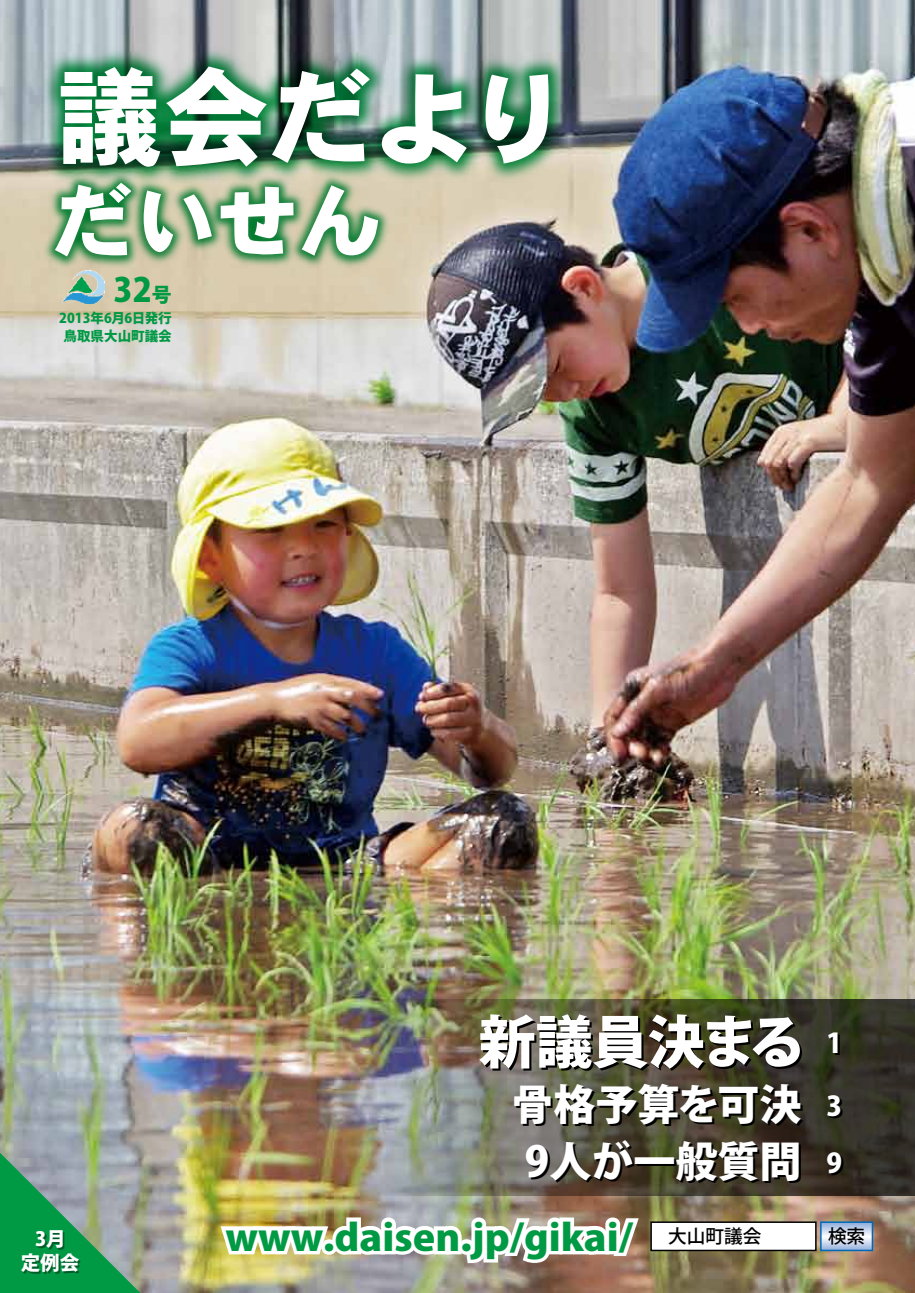
<style>
.page{position:relative;width:915px;height:1293px;background:#fff}
.page>*{position:absolute;margin:0;border:0;box-sizing:border-box;transform-origin:0 0}
.t1{font:800 57px "Koz Go Pro";letter-spacing:-.02em;color:#fff}
.t2{font:800 42px/57px "Koz Go Pro";color:#fff;text-align:center}
.t3{font:800 36.45px "Koz Go Pro";color:#094;scale:1.11 1}
.t4{font:800 33px "Koz Go Pro";color:#094}
.t5{font:800 27px/57px "Koz Go Pro";color:#fff}
.t6{font:800 19.5px/23.4px "Koz Go Pro";color:#fff;text-align:center}
.t7{font:500 18.6px "Koz Go Pr 6 N";color:#000}
.t8{font:800 13.5px/18px "Koz Go Pro";color:#094;text-align:center}
.s1{font-size:19.8px}
</style>
<div class="page">
<img style="left:0;top:0;width:914px;height:1293px">
<div style="left:651px;top:1222px;width:164px;height:28px;background:#fff"></div>
<div style="left:650px;top:1221px;width:166px;height:30px;border:2px solid #000"></div>
<svg style="left:822px;top:1224px;width:47px;height:24px"></svg>
<div style="left:819px;top:1221px;width:53px;height:30px;border:2px solid #0068b7"></div>
<img style="left:215px;top:1212px;width:427px;height:54px">
<svg style="left:0;top:1152px;width:140px;height:141px"></svg>
<img style="left:0;top:5px;width:610px;height:224px">
<svg style="left:61px;top:67px;width:99px;height:57px"></svg>
<svg style="left:166px;top:66px;width:203px;height:58px"></svg>
<svg style="left:381px;top:74px;width:85px;height:90px"></svg>
<svg style="left:485px;top:74px;width:63px;height:90px"></svg>
<img style="left:0;top:124px;width:437px;height:191px">
<svg style="left:55px;top:183px;width:76px;height:73px"></svg>
<svg style="left:144px;top:190px;width:68px;height:27px"></svg>
<svg style="left:220px;top:187px;width:73px;height:67px"></svg>
<svg style="left:301px;top:185px;width:77px;height:71px"></svg>
<img style="left:374px;top:999px;width:540px;height:196px">
<img style="left:58px;top:217px;width:170px;height:154px">
<img style="left:4px;top:256px;width:223px;height:146px">
<img style="left:62px;top:271px;width:43px;height:32px">
<p class="t4" style="left:113px;top:268px;width:60px">32<span class="s1">号</span></p>
<p class="t8" style="left:59px;top:310px;width:114px">2013年6月6日発行鳥取県大山町議会</p>
<p class="t6" style="left:21px;top:1228px;width:60px">3月<br>定例会</p>
<h1 class="t1" style="left:478px;top:1005px;width:328px">新議員決まる</h1>
<p class="t2" style="left:511px;top:1079px;width:291px">骨格予算を可決<br>9人が一般質問</p>
<p class="t5" style="left:826px;top:1016px;width:17px">1</p>
<p class="t5" style="left:826px;top:1079px;width:17px">3<br>9</p>
<p class="t3" style="left:225px;top:1213px;width:484px">www.daisen.jp/gikai/ <sup>大山町議会</sup></p>
<p class="t7" style="left:827px;top:1225px;width:39px">検索</p>
</div>
